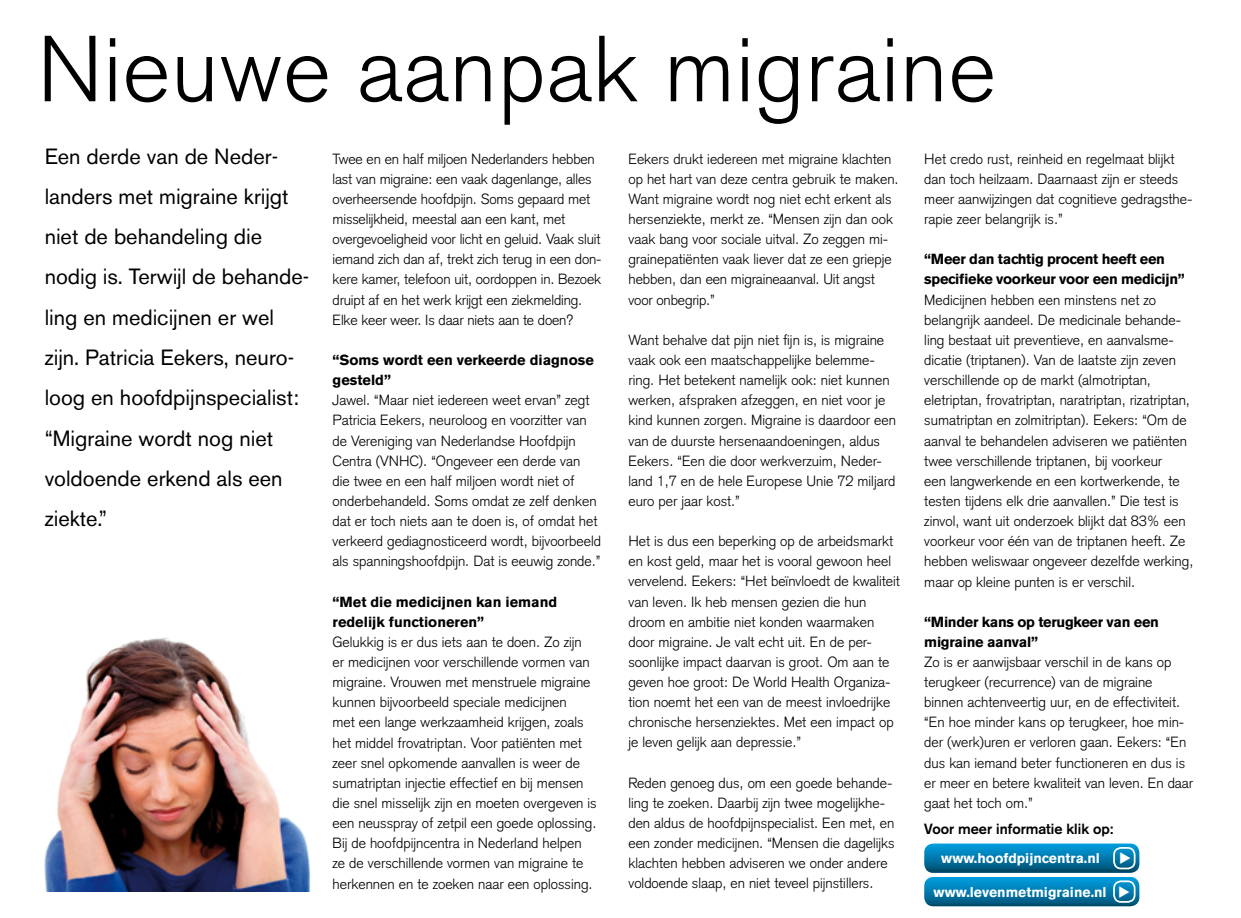
<style>
.page{position:relative;width:1241px;height:918px;background:#fff}
.page>*{position:absolute;margin:0;border:0;box-sizing:border-box;transform-origin:0 0}
.t1{font:300 92.75px "Akzidenz Grotesk BE";color:#000}
.t2{font:21.88px/40.2px "Akzidenz Grotesk BE";color:#000}
.t3{font:300 14.53px/20.1px "Akzidenz Grotesk";color:#000}
.t4{font:700 14.53px/20.1px "Akzidenz Grotesk BE";letter-spacing:-.02em;color:#000}
.t5{font:700 14.53px/20.1px "Akzidenz Grotesk BE";color:#000}
.t6{font:700 14.53px "Akzidenz Grotesk";color:#000}
.t7{font:700 14px "Akzidenz Grotesk BE";color:#fff}
</style>
<div class="page">
<img style="left:44px;top:637px;width:267px;height:254px">
<div style="left:924px;top:843px;width:215px;height:30px;background:linear-gradient(to bottom,#00a3e8,#024d6e);border-radius:9px"></div>
<svg style="left:924px;top:877px;width:215px;height:29px;background:#0179ad"></svg>
<div style="left:1112px;top:847px;width:23px;height:22px;border:2px solid #fff;border-radius:7px"></div>
<div style="left:1112px;top:880px;width:23px;height:22px;border:2px solid #fff;border-radius:7px"></div>
<svg style="left:1119px;top:851px;width:11px;height:12px"></svg>
<h1 class="t1" style="left:37px;top:17px;width:960px">Nieuwe aanpak migraine</h1>
<p class="t2" style="left:45px;top:136px;width:266px">Een derde van de Neder&shy;landers met migraine krijgt niet de behandeling die nodig is. Terwijl de behande&shy;ling en medicijnen er wel zijn. Patricia Eekers, neuro&shy;loog en hoofdpijnspecialist: “Migraine wordt nog niet voldoende erkend als een ziekte.”</p>
<p class="t3" style="left:332px;top:149px;width:270px">Twee en en half miljoen Nederlanders hebben last van migraine: een vaak dagenlange, alles overheersende hoofdpijn. Soms gepaard met misselijkheid, meestal aan een kant, met overgevoeligheid voor licht en geluid. Vaak sluit iemand zich dan af, trekt zich terug in een don&shy;kere kamer, telefoon uit, oordoppen in. Bezoek druipt af en het werk krijgt een ziekmelding.<br>Elke keer weer. Is daar niets aan te doen?</p>
<p class="t5" style="left:332px;top:350px;width:263px">“Soms wordt een verkeerde diagnose gesteld”</p>
<p class="t3" style="left:332px;top:390px;width:270px">Jawel. “Maar niet iedereen weet ervan” zegt Patricia Eekers, neuroloog en voorzitter van de Vereniging van Nederlandse Hoofdpijn Centra (VNHC). “Ongeveer een derde van die twee en een half miljoen wordt niet of onderbehandeld. Soms omdat ze zelf denken dat er toch niets aan te doen is, of omdat het verkeerd gediagnosticeerd wordt, bijvoorbeeld als spanningshoofdpijn. Dat is eeuwig zonde.”</p>
<p class="t5" style="left:332px;top:591px;width:226px">“Met die medicijnen kan iemand redelijk functioneren”</p>
<p class="t3" style="left:332px;top:632px;width:265px">Gelukkig is er dus iets aan te doen. Zo zijn er medicijnen voor verschillende vormen van migraine. Vrouwen met menstruele migraine kunnen bijvoorbeeld speciale medicijnen<br>met een lange werkzaamheid krijgen, zoals het middel frovatriptan. Voor patiënten met zeer snel opkomende aanvallen is weer de sumatriptan injectie effectief en bij mensen die snel misselijk zijn en moeten overgeven is een neusspray of zetpil een goede oplossing.<br>Bij de hoofdpijncentra in Nederland helpen ze de verschillende vormen van migraine te herkennen en te zoeken naar een oplossing.</p>
<p class="t3" style="left:924px;top:149px;width:269px">Het credo rust, reinheid en regelmaat blijkt dan toch heilzaam. Daarnaast zijn er steeds meer aanwijzingen dat cognitieve gedragsthe&shy;rapie zeer belangrijk is.”</p>
<p class="t4" style="left:924px;top:249px;width:262px">“Meer dan tachtig procent heeft een specifieke voorkeur voor een medicijn”</p>
<p class="t3" style="left:924px;top:289px;width:271px">Medicijnen hebben een minstens net zo belangrijk aandeel. De medicinale behande&shy;ling bestaat uit preventieve, en aanvalsme&shy;dicatie (triptanen). Van de laatste zijn zeven verschillende op de markt (almotriptan, eletriptan, frovatriptan, naratriptan, rizatriptan, sumatriptan en zolmitriptan). Eekers: “Om de aanval te behandelen adviseren we patiënten twee verschillende triptanen, bij voorkeur<br>een langwerkende en een kortwerkende, te testen tijdens elk drie aanvallen.” Die test is zinvol, want uit onderzoek blijkt dat 83% een voorkeur voor één van de triptanen heeft. Ze hebben weliswaar ongeveer dezelfde werking, maar op kleine punten is er verschil.</p>
<p class="t4" style="left:924px;top:612px;width:236px">“Minder kans op terugkeer van een migraine aanval”</p>
<p class="t3" style="left:924px;top:652px;width:270px">Zo is er aanwijsbaar verschil in de kans op terugkeer (recurrence) van de migraine binnen achtenveertig uur, en de effectiviteit. “En hoe minder kans op terugkeer, hoe min&shy;der (werk)uren er verloren gaan. Eekers: “En dus kan iemand beter functioneren en dus is er meer en betere kwaliteit van leven. En daar gaat het toch om.”</p>
<p class="t6" style="left:924px;top:820px;width:191px">Voor meer informatie klik op:</p>
<p class="t3" style="left:628px;top:149px;width:272px">Eekers drukt iedereen met migraine klachten op het hart van deze centra gebruik te maken.<br>Want migraine wordt nog niet echt erkent als hersenziekte, merkt ze. “Mensen zijn dan ook vaak bang voor sociale uitval. Zo zeggen mi&shy;grainepatiënten vaak liever dat ze een griepje hebben, dan een migraineaanval. Uit angst voor onbegrip.”</p>
<p class="t3" style="left:628px;top:330px;width:269px">Want behalve dat pijn niet fijn is, is migraine vaak ook een maatschappelijke belemme&shy;ring. Het betekent namelijk ook: niet kunnen werken, afspraken afzeggen, en niet voor je kind kunnen zorgen. Migraine is daardoor een van de duurste hersenaandoeningen, aldus Eekers. “Een die door werkverzuim, Neder&shy;land 1,7 en de hele Europese Unie 72 miljard euro per jaar kost.”</p>
<p class="t3" style="left:628px;top:531px;width:273px">Het is dus een beperking op de arbeidsmarkt en kost geld, maar het is vooral gewoon heel vervelend. Eekers: “Het beïnvloedt de kwaliteit van leven. Ik heb mensen gezien die hun droom en ambitie niet konden waarmaken door migraine. Je valt echt uit. En de per&shy;soonlijke impact daarvan is groot. Om aan te geven hoe groot: De World Health Organiza&shy;tion noemt het een van de meest invloedrijke chronische hersenziektes. Met een impact op je leven gelijk aan depressie.”</p>
<p class="t3" style="left:628px;top:772px;width:268px">Reden genoeg dus, om een goede behande&shy;ling te zoeken. Daarbij zijn twee mogelijkhe&shy;den aldus de hoofdpijnspecialist. Een met, en een zonder medicijnen. “Mensen die dagelijks klachten hebben adviseren we onder andere voldoende slaap, en niet teveel pijnstillers.</p>
<p class="t7" style="left:941px;top:850px;width:160px">www.hoofdpijncentra.nl</p>
<p class="t7" style="left:933px;top:883px;width:198px">www.levenmetmigraine.nl ◆</p>
</div>
